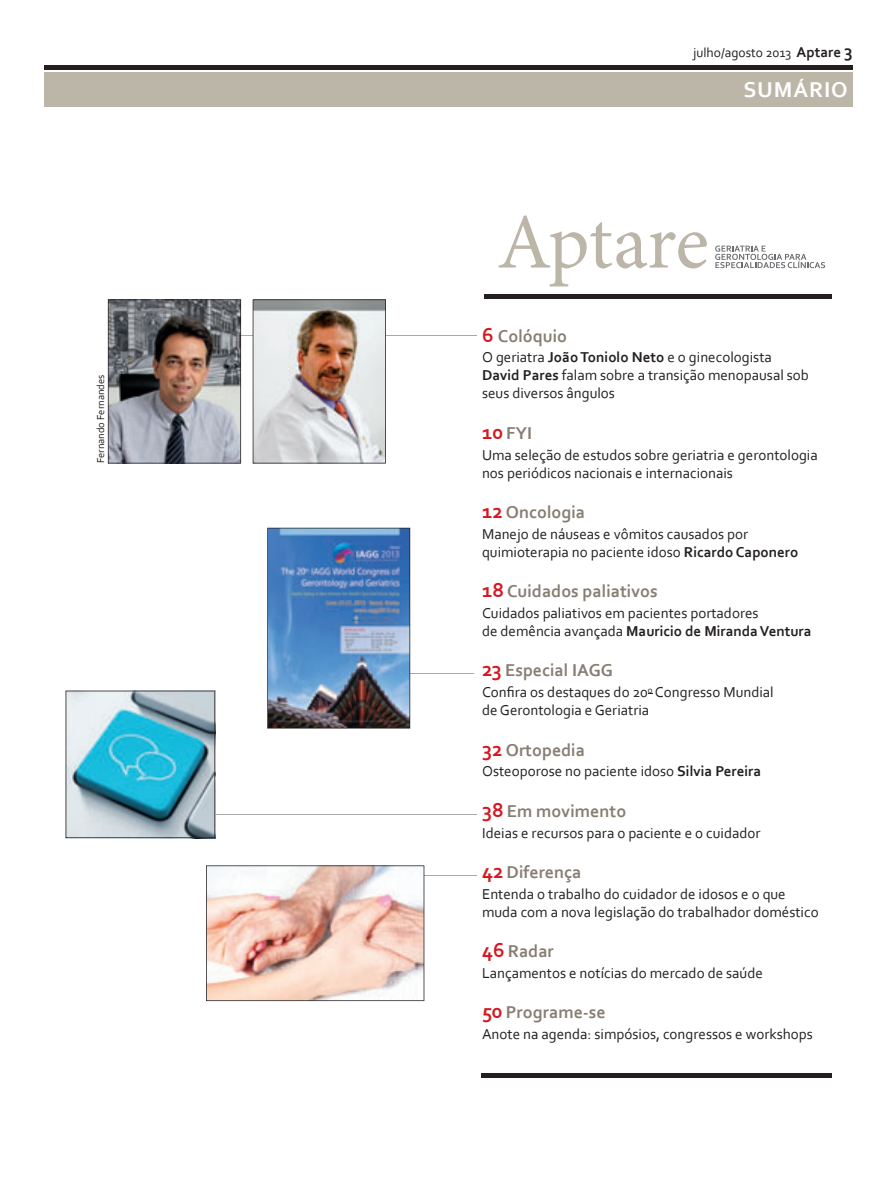
<style>
.page{position:relative;width:896px;height:1193px;background:#fff}
.page>*{position:absolute;margin:0;border:0;box-sizing:border-box;transform-origin:0 0}
.t1{font:700 22.5px "Corbel";letter-spacing:.04em;color:#fff}
.t2{font:700 18px "Corbel";color:#877e72}
.t3{font:15px/18px "Corbel";color:#231f20}
.t4{font:13.5px "Corbel";color:#231f20}
.t5{font:10.5px "Corbel";color:#231f20}
.s1{font-weight:700;font-size:15px}
.s2{font-weight:700;font-size:18px}
.s3{font-size:21px;color:#d7171f}
.s4{font-weight:700}
</style>
<div class="page">
<hr style="left:44px;top:65px;width:808px;height:4px;background:#231f20">
<hr style="left:484px;top:294px;width:347px;height:4px;background:#231f20">
<div style="left:480px;top:1073px;width:351px;height:5px;background:#231f20"></div>
<div style="left:44px;top:72px;width:808px;height:34px;background:#bcb6a8"></div>
<hr style="left:202px;top:335px;width:274px;height:1px;background:#a8a9ad">
<hr style="left:299px;top:673px;width:175px;height:1px;background:#a8a9ad">
<hr style="left:204px;top:814px;width:272px;height:1px;background:#a8a9ad">
<hr style="left:206px;top:875px;width:270px;height:1px;background:#a8a9ad">
<img style="left:253px;top:299px;width:133px;height:164px">
<svg style="left:108px;top:299px;width:133px;height:164px;background:#837f81"></svg>
<img style="left:267px;top:528px;width:143px;height:200px">
<img style="left:206px;top:865px;width:218px;height:136px">
<svg style="left:498px;top:215px;width:208px;height:71px"></svg>
<svg style="left:715px;top:246px;width:110px;height:22px"></svg>
<svg style="left:66px;top:691px;width:149px;height:147px;background:#77b7c8"></svg>
<p class="t5" style="left:94px;top:463px;width:90px;rotate:-90deg">Fernando Fernandes</p>
<p class="t4" style="left:693px;top:44px;width:161px">julho/agosto 2013 <span class="s1">Aptare</span> <span class="s2">3</span></p>
<h1 class="t1" style="left:743px;top:76px;width:106px">SuMáRIO</h1>
<p class="t2" style="left:482px;top:324px;width:87px"><span class="s3">6</span> Colóquio</p>
<p class="t3" style="left:482px;top:348px;width:328px">O geriatra <span class="s4">João Toniolo Neto</span> e o ginecologista<br><span class="s4">David Pares</span> falam sobre a transição menopausal sob seus diversos ângulos</p>
<p class="t2" style="left:482px;top:422px;width:51px"><span class="s3">10</span> FYI</p>
<p class="t3" style="left:482px;top:445px;width:337px">Uma seleção de estudos sobre geriatria e gerontologia nos periódicos nacionais e internacionais</p>
<p class="t2" style="left:482px;top:501px;width:105px"><span class="s3">12</span> Oncologia</p>
<p class="t3" style="left:482px;top:525px;width:318px">Manejo de náuseas e vômitos causados por quimioterapia no paciente idoso <span class="s4">Ricardo Caponero</span></p>
<p class="t2" style="left:482px;top:580px;width:177px"><span class="s3">18</span> Cuidados paliativos</p>
<p class="t3" style="left:482px;top:604px;width:331px">Cuidados paliativos em pacientes portadores<br>de demência avançada <span class="s4">Mauricio de Miranda Ventura</span></p>
<p class="t2" style="left:482px;top:659px;width:132px"><span class="s3">23</span> Especial IAGG</p>
<p class="t3" style="left:482px;top:683px;width:293px">Confira os destaques do 20<sup>o</sup> Congresso Mundial de Gerontologia e Geriatria</p>
<p class="t2" style="left:482px;top:738px;width:104px"><span class="s3">32</span> Ortopedia</p>
<p class="t3" style="left:482px;top:762px;width:280px">Osteoporose no paciente idoso <span class="s4">Silvia Pereira</span></p>
<p class="t2" style="left:482px;top:800px;width:146px"><span class="s3">38</span> Em movimento</p>
<p class="t3" style="left:482px;top:823px;width:280px">Ideias e recursos para o paciente e o cuidador</p>
<p class="t2" style="left:482px;top:861px;width:101px"><span class="s3">42</span> Diferença</p>
<p class="t3" style="left:482px;top:885px;width:338px">Entenda o trabalho do cuidador de idosos e o que muda com a nova legislação do trabalhador doméstico</p>
<p class="t2" style="left:482px;top:940px;width:73px"><span class="s3">46</span> Radar</p>
<p class="t3" style="left:482px;top:964px;width:282px">Lançamentos e notícias do mercado de saúde</p>
<p class="t2" style="left:482px;top:1001px;width:125px"><span class="s3">50</span> Programe-se</p>
<p class="t3" style="left:482px;top:1025px;width:332px">Anote na agenda: simpósios, congressos e workshops</p>
</div>
